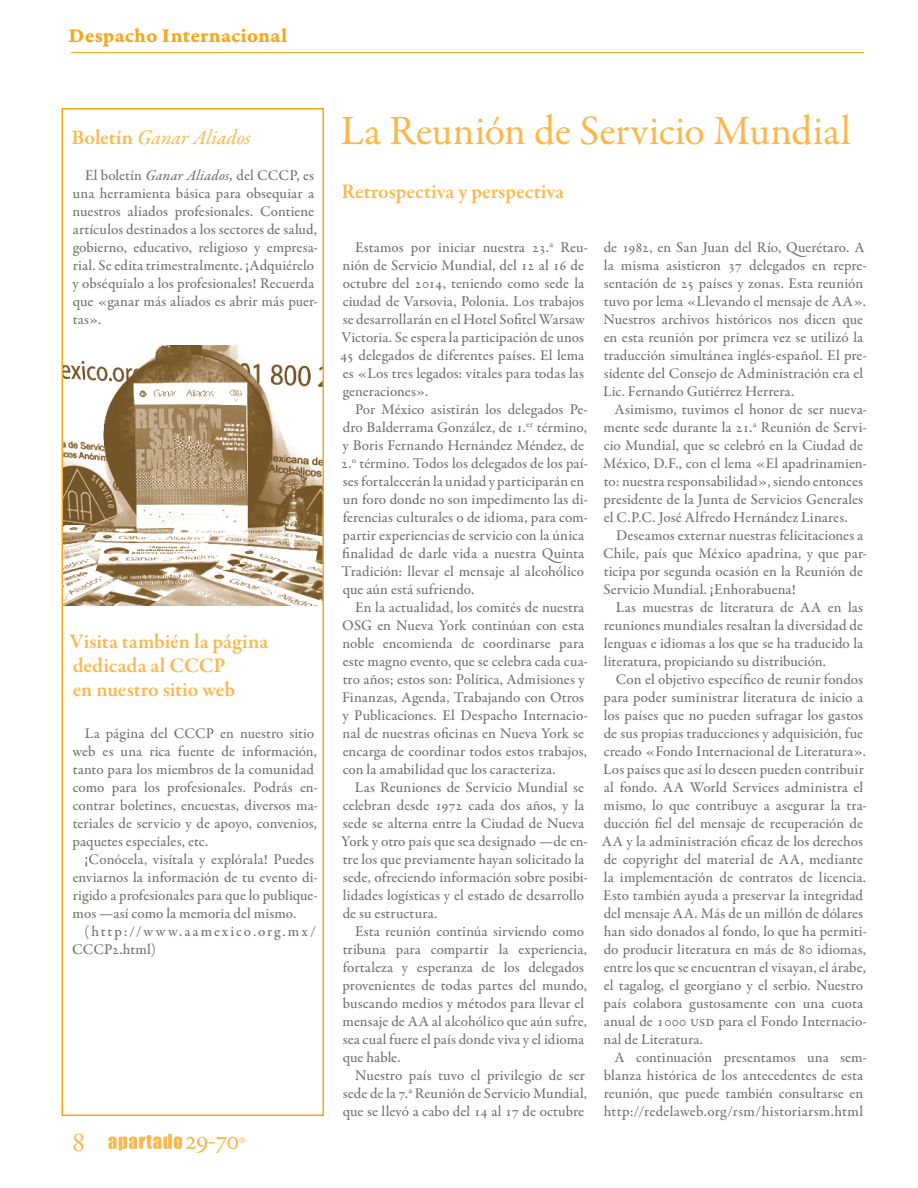
<style>
.page{position:relative;width:918px;height:1188px;background:#fff}
.page>*{position:absolute;margin:0;border:0;box-sizing:border-box;transform-origin:0 0}
.t1{font:42px "Garamond Premr Pro";letter-spacing:-.005em;color:#fbb74b}
.t2{font:27px "Garamond Premr Pro";color:#fbb74b}
.t3{font:600 21px/24px "Garamond Premr Pro";color:#fbb74b}
.t4{font:21px "Garamond Premr Pro Bd Capt";color:#f8a71b}
.t5{font:italic 21px "Garamond Premr Pro";color:#fbb74b}
.t6{font:500 15px/18px "Garamond Premr Pro";letter-spacing:.005em;color:#6d7175}
.t7{font:500 15px/18px "Garamond Premr Pro";letter-spacing:.11em;color:#6d7175}
.s1{font-weight:600;font-style:normal}
.s2{font-family:"Garamond Premr Pro Med It";font-weight:400}
</style>
<div class="page">
<hr style="left:72px;top:52px;width:792px;height:1px;background:#f8a71b">
<svg style="left:108px;top:1134px;width:137px;height:19px"></svg>
<img style="left:65px;top:346px;width:256px;height:260px">
<div style="left:62px;top:108px;width:262px;height:1008px;border:2px solid #f8a71b"></div>
<h3 class="t4" style="left:69px;top:23px;width:220px">Despacho Internacional</h3>
<h3 class="t5" style="left:71px;top:124px;width:181px"><span class="s1">Boletín</span> Ganar Aliados</h3>
<p class="t6" style="left:72px;top:167px;width:247px;text-indent:13px">El boletín <span class="s2">Ganar Aliados,</span> del CCCP, es una herramienta básica para obsequiar a nuestros aliados profesionales. Contiene artículos destinados a los sectores de salud, gobierno, educativo, religioso y empresa&shy;rial. Se edita trimestralmente. ¡Adquiérelo y obséquialo a los profesionales! Recuerda que «ganar más aliados es abrir más puer&shy;tas».</p>
<h3 class="t3" style="left:70px;top:630px;width:200px">Visita también la página dedicada al CCCP<br>en nuestro sitio web</h3>
<p class="t6" style="left:72px;top:725px;width:247px;text-indent:12px">La página del CCCP en nuestro sitio web es una rica fuente de información, tanto para los miembros de la comunidad como para los profesionales. Podrás en&shy;contrar boletines, encuestas, diversos ma&shy;teriales de servicio y de apoyo, convenios, paquetes especiales, etc.</p>
<p class="t6" style="left:73px;top:851px;width:247px;text-indent:12px">¡Conócela, visítala y explórala! Puedes enviarnos la información de tu evento di&shy;rigido a profesionales para que lo publique&shy;mos —así como la memoria del mismo.</p>
<p class="t7" style="left:72px;top:923px;width:246px;text-indent:13px">(http://www.aamexico.org.mx/<br>CCCP2.html)</p>
<h2 class="t2" style="left:72px;top:1127px;width:15px">8</h2>
<h1 class="t1" style="left:340px;top:105px;width:512px">La Reunión de Servicio Mundial</h1>
<h3 class="t3" style="left:341px;top:180px;width:224px">Retrospectiva y perspectiva</h3>
<p class="t6" style="left:340px;top:239px;width:249px;text-indent:15px">Estamos por iniciar nuestra 23.<sup>a</sup> Reu&shy;nión de Servicio Mundial, del 12 al 16 de octubre del 2014, teniendo como sede la ciudad de Varsovia, Polonia. Los trabajos se desarrollarán en el Hotel Sofitel Warsaw Victoria. Se espera la participación de unos 45 delegados de diferentes países. El lema es «Los tres legados: vitales para todas las generaciones».</p>
<p class="t6" style="left:341px;top:401px;width:248px;text-indent:14px">Por México asistirán los delegados Pe&shy;dro Balderrama González, de 1.<sup>er</sup> término, y Boris Fernando Hernández Méndez, de 2.<sup>o</sup> término. Todos los delegados de los paí&shy;ses fortalecerán la unidad y participarán en un foro donde no son impedimento las di&shy;ferencias culturales o de idioma, para com&shy;partir experiencias de servicio con la única finalidad de darle vida a nuestra Quinta Tradición: llevar el mensaje al alcohólico que aún está sufriendo.</p>
<p class="t6" style="left:342px;top:599px;width:247px;text-indent:13px">En la actualidad, los comités de nuestra OSG en Nueva York continúan con esta noble encomienda de coordinarse para este magno evento, que se celebra cada cua&shy;tro años; estos son: Política, Admisiones y Finanzas, Agenda, Trabajando con Otros y Publicaciones. El Despacho Internacio&shy;nal de nuestras oficinas en Nueva York se encarga de coordinar todos estos trabajos, con la amabilidad que los caracteriza.</p>
<p class="t6" style="left:341px;top:779px;width:248px;text-indent:14px">Las Reuniones de Servicio Mundial se celebran desde 1972 cada dos años, y la sede se alterna entre la Ciudad de Nueva York y otro país que sea designado —de en&shy;tre los que previamente hayan solicitado la sede, ofreciendo información sobre posibi&shy;lidades logísticas y el estado de desarrollo de su estructura.</p>
<p class="t6" style="left:343px;top:923px;width:246px;text-indent:12px">Esta reunión continúa sirviendo como tribuna para compartir la experiencia, fortaleza y esperanza de los delegados provenientes de todas partes del mundo, buscando medios y métodos para llevar el mensaje de AA al alcohólico que aún sufre, sea cual fuere el país donde viva y el idioma que hable.</p>
<p class="t6" style="left:343px;top:1067px;width:246px;text-indent:13px">Nuestro país tuvo el privilegio de ser sede de la 7.<sup>a</sup> Reunión de Servicio Mundial, que se llevó a cabo del 14 al 17 de octubre</p>
<p class="t6" style="left:603px;top:239px;width:265px">de 1982, en San Juan del Río, Querétaro. A la misma asistieron 37 delegados en repre&shy;sentación de 25 países y zonas. Esta reunión tuvo por lema «Llevando el mensaje de AA».<br>Nuestros archivos históricos nos dicen que en esta reunión por primera vez se utilizó la traducción simultánea inglés-español. El pre&shy;sidente del Consejo de Administración era el Lic. Fernando Gutiérrez Herrera.</p>
<p class="t6" style="left:603px;top:401px;width:265px;text-indent:11px">Asimismo, tuvimos el honor de ser nueva&shy;mente sede durante la 21.<sup>a</sup> Reunión de Servi&shy;cio Mundial, que se celebró en la Ciudad de México, D.F., con el lema «El apadrinamien&shy;to: nuestra responsabilidad», siendo entonces presidente de la Junta de Servicios Generales el C.P.C. José Alfredo Hernández Linares.</p>
<p class="t6" style="left:603px;top:527px;width:266px;text-indent:13px">Deseamos externar nuestras felicitaciones a Chile, país que México apadrina, y que par&shy;ticipa por segunda ocasión en la Reunión de Servicio Mundial. ¡Enhorabuena!</p>
<p class="t6" style="left:604px;top:599px;width:261px;text-align:justify;text-indent:12px">Las muestras de literatura de AA en las reuniones mundiales resaltan la diversidad de lenguas e idiomas a los que se ha traducido la literatura, propiciando su distribución.</p>
<p class="t6" style="left:602px;top:671px;width:267px;text-indent:14px">Con el objetivo específico de reunir fondos para poder suministrar literatura de inicio a los países que no pueden sufragar los gastos de sus propias traducciones y adquisición, fue creado «Fondo Internacional de Literatura».<br>Los países que así lo deseen pueden contribuir al fondo. AA World Services administra el mismo, lo que contribuye a asegurar la tra&shy;ducción fiel del mensaje de recuperación de AA y la administración eficaz de los derechos de copyright del material de AA, mediante la implementación de contratos de licencia.<br>Esto también ayuda a preservar la integridad del mensaje AA. Más de un millón de dólares han sido donados al fondo, lo que ha permiti&shy;do producir literatura en más de 80 idiomas, entre los que se encuentran el visayan, el árabe, el tagalog, el georgiano y el serbio. Nuestro país colabora gustosamente con una cuota anual de 1000 usd para el Fondo Internacio&shy;nal de Literatura.</p>
<p class="t6" style="left:604px;top:1049px;width:265px;text-indent:11px">A continuación presentamos una sem&shy;blanza histórica de los antecedentes de esta reunión, que puede también consultarse en http://redelaweb.org/rsm/historiarsm.html</p>
</div>
